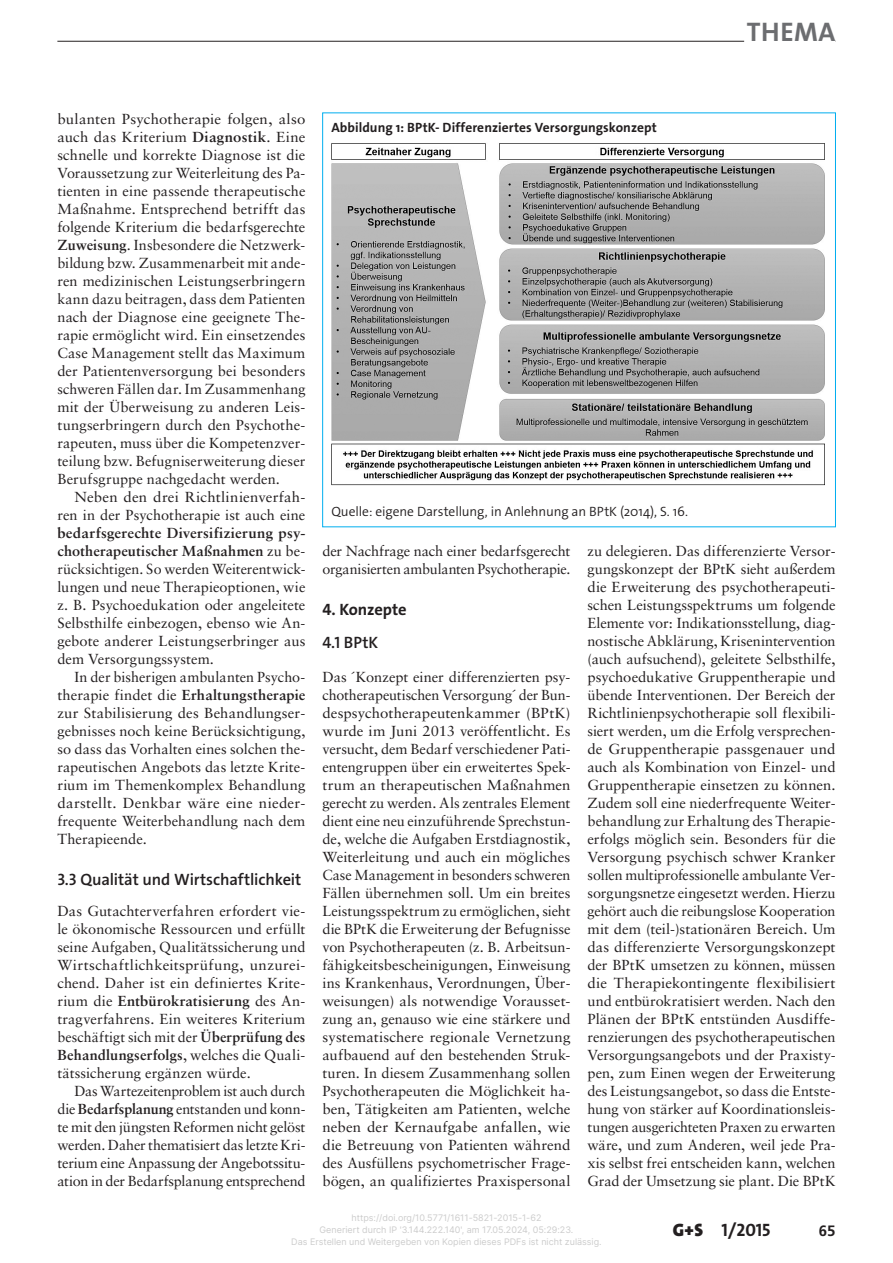
<style>
.page{position:relative;width:893px;height:1263px;background:#fff}
.page>*{position:absolute;margin:0;border:0;box-sizing:border-box;transform-origin:0 0}
.t1{font:700 27px "The Sans Os F";letter-spacing:.015em;color:#6c6d70}
.t2{font:700 18px "The Sans Os F";color:#231f20}
.t3{font:600 16.5px "The Sans Os F";letter-spacing:-.005em;color:#231f20}
.t4{font:700 16.5px "The Sans Os F";letter-spacing:-.01em;color:#231f20}
.t5{font:700 15px "Frutiger";color:#231f20}
.t6{font:14.55px/18px "Sabon LT Std";color:#231f20;text-align:justify}
.t7{font:300 13.5px "The Sans Os F";letter-spacing:-.005em;color:#231f20}
.t8{font:700 13.5px "The Sans Os F";letter-spacing:.005em;color:#231f20}
.t9{font:9px/12px "Inter";color:#ccc;text-align:center}
.s1{font-weight:700}
.s2{font-weight:900}
</style>
<div class="page">
<hr style="left:57px;top:41px;width:779px;height:1px;background:#231f20">
<hr style="left:744px;top:39px;width:92px;height:3px;background:#fff">
<img style="left:331px;top:143px;width:493px;height:342px">
<h1 class="t1" style="left:747px;top:14px;width:90px">THEMA</h1>
<p class="t6" style="left:57px;top:110px;width:250px">bulanten Psychotherapie folgen, also auch das Kriterium <span class="s1">Diagnostik</span>. Eine schnelle und korrekte Diagnose ist die Voraussetzung zur Weiterleitung des Pa&shy;tienten in eine passende therapeutische Maßnahme. Entsprechend betrifft das folgende Kriterium die bedarfsgerechte <span class="s1">Zuweisung</span>. Insbesondere die Netzwerk&shy;bildung bzw. Zusammenarbeit mit ande&shy;ren medizinischen Leistungserbringern kann dazu beitragen, dass dem Patienten nach der Diagnose eine geeignete The&shy;rapie ermöglicht wird. Ein einsetzendes Case Management stellt das Maximum der Patientenversorgung bei besonders schweren Fällen dar. Im Zusammenhang mit der Überweisung zu anderen Leis&shy;tungserbringern durch den Psychothe&shy;rapeuten, muss über die Kompetenzver&shy;teilung bzw. Befugniserweiterung dieser Berufsgruppe nachgedacht werden.</p>
<p class="t6" style="left:57px;top:488px;width:250px;text-align:right">Neben den drei Richtlinienverfah&shy;ren in der Psychotherapie ist auch eine</p>
<p class="t6" style="left:57px;top:524px;width:250px"><span class="s1">bedarfsgerechte Diversifizierung psy&shy;chotherapeutischer Maßnahmen</span> zu be&shy;rücksichtigen. So werden Weiterentwick&shy;lungen und neue Therapieoptionen, wie z. B. Psychoedukation oder angeleitete Selbsthilfe einbezogen, ebenso wie An&shy;gebote anderer Leistungserbringer aus dem Versorgungssystem.</p>
<p class="t6" style="left:57px;top:668px;width:250px;text-indent:17px">In der bisherigen ambulanten Psycho&shy;therapie findet die <span class="s1">Erhaltungstherapie </span>zur Stabilisierung des Behandlungser&shy;gebnisses noch keine Berücksichtigung, so dass das Vorhalten eines solchen the&shy;rapeutischen Angebots das letzte Krite&shy;rium im Themenkomplex Behandlung darstellt. Denkbar wäre eine nieder&shy;frequente Weiterbehandlung nach dem Therapieende.</p>
<p class="t3" style="left:57px;top:869px;width:246px">3.3 Qualität und Wirtschaftlichkeit</p>
<p class="t6" style="left:57px;top:902px;width:250px">Das Gutachterverfahren erfordert vie&shy;le ökonomische Ressourcen und erfüllt seine Aufgaben, Qualitätssicherung und Wirtschaftlichkeitsprüfung, unzurei&shy;chend. Daher ist ein definiertes Krite&shy;rium die <span class="s1">Entbürokratisierung</span> des An&shy;tragverfahrens. Ein weiteres Kriterium beschäftigt sich mit der <span class="s1">Überprüfung des Behandlungserfolgs</span>, welches die Quali&shy;tätssicherung ergänzen würde.</p>
<p class="t6" style="left:57px;top:1082px;width:250px;text-indent:17px">Das Wartezeitenproblem ist auch durch die <span class="s1">Bedarfsplanung</span> entstanden und konn&shy;te mit den jüngsten Reformen nicht gelöst werden. Daher thematisiert das letzte Kri&shy;terium eine Anpassung der Angebotssitu&shy;ation in der Bedarfsplanung entsprechend</p>
<p class="t8" style="left:331px;top:118px;width:327px">Abbildung 1: BPtK- Differenziertes Versorgungskonzept</p>
<p class="t7" style="left:331px;top:502px;width:358px">Quelle: eigene Darstellung, in Anlehnung an BPtK (2014), S. 16.</p>
<p class="t6" style="left:322px;top:542px;width:250px">der Nachfrage nach einer bedarfsgerecht organisierten ambulanten Psychotherapie.</p>
<p class="t4" style="left:322px;top:599px;width:86px">4. Konzepte</p>
<p class="t3" style="left:322px;top:632px;width:57px">4.1 BPtK</p>
<p class="t6" style="left:322px;top:668px;width:250px">Das ´Konzept einer differenzierten psy&shy;chotherapeutischen Versorgung´ der Bun&shy;despsychotherapeutenkammer (BPtK) wurde im Juni 2013 veröffentlicht. Es versucht, dem Bedarf verschiedener Pati&shy;entengruppen über ein erweitertes Spek&shy;trum an therapeutischen Maßnahmen gerecht zu werden. Als zentrales Element dient eine neu einzuführende Sprechstun&shy;de, welche die Aufgaben Erstdiagnostik, Weiterleitung und auch ein mögliches Case Management in besonders schweren Fällen übernehmen soll. Um ein breites Leistungsspektrum zu ermöglichen, sieht die BPtK die Erweiterung der Befugnisse von Psychotherapeuten (z. B. Arbeitsun&shy;fähigkeitsbescheinigungen, Einweisung ins Krankenhaus, Verordnungen, Über&shy;weisungen) als notwendige Vorausset&shy;zung an, genauso wie eine stärkere und systematischere regionale Vernetzung aufbauend auf den bestehenden Struk&shy;turen. In diesem Zusammenhang sollen Psychotherapeuten die Möglichkeit ha&shy;ben, Tätigkeiten am Patienten, welche neben der Kernaufgabe anfallen, wie die Betreuung von Patienten während des Ausfüllens psychometrischer Frage&shy;bögen, an qualifiziertes Praxispersonal</p>
<p class="t6" style="left:587px;top:542px;width:250px">zu delegieren. Das differenzierte Versor&shy;gungskonzept der BPtK sieht außerdem die Erweiterung des psychotherapeuti&shy;schen Leistungsspektrums um folgende Elemente vor: Indikationsstellung, diag&shy;nostische Abklärung, Krisenintervention (auch aufsuchend), geleitete Selbsthilfe, psychoedukative Gruppentherapie und übende Interventionen. Der Bereich der Richtlinienpsychotherapie soll flexibili&shy;siert werden, um die Erfolg versprechen&shy;de Gruppentherapie passgenauer und auch als Kombination von Einzel- und Gruppentherapie einsetzen zu können.<br>Zudem soll eine niederfrequente Weiter&shy;behandlung zur Erhaltung des Therapie&shy;erfolgs möglich sein. Besonders für die Versorgung psychisch schwer Kranker sollen multiprofessionelle ambulante Ver&shy;sorgungsnetze eingesetzt werden. Hierzu gehört auch die reibungslose Kooperation mit dem (teil-)stationären Bereich. Um das differenzierte Versorgungskonzept der BPtK umsetzen zu können, müssen die Therapiekontingente flexibilisiert und entbürokratisiert werden. Nach den Plänen der BPtK entstünden Ausdiffe&shy;renzierungen des psychotherapeutischen Versorgungsangebots und der Praxisty&shy;pen, zum Einen wegen der Erweiterung des Leistungsangebot, so dass die Entste&shy;hung von stärker auf Koordinationsleis&shy;tungen ausgerichteten Praxen zu erwarten wäre, und zum Anderen, weil jede Pra&shy;xis selbst frei entscheiden kann, welchen Grad der Umsetzung sie plant. Die BPtK</p>
<p class="t9" style="left:291px;top:1212px;width:312px">https://doi.org/10.5771/1611-5821-2015-1-62<br>Generiert durch IP '3.144.222.140', am 17.05.2024, 05:29:23.<br>Das Erstellen und Weitergeben von Kopien dieses PDFs ist nicht zulässig.</p>
<p class="t2" style="left:673px;top:1219px;width:99px"><span class="s2">G+S</span> 1/2015</p>
<p class="t5" style="left:819px;top:1222px;width:18px">65</p>
</div>
